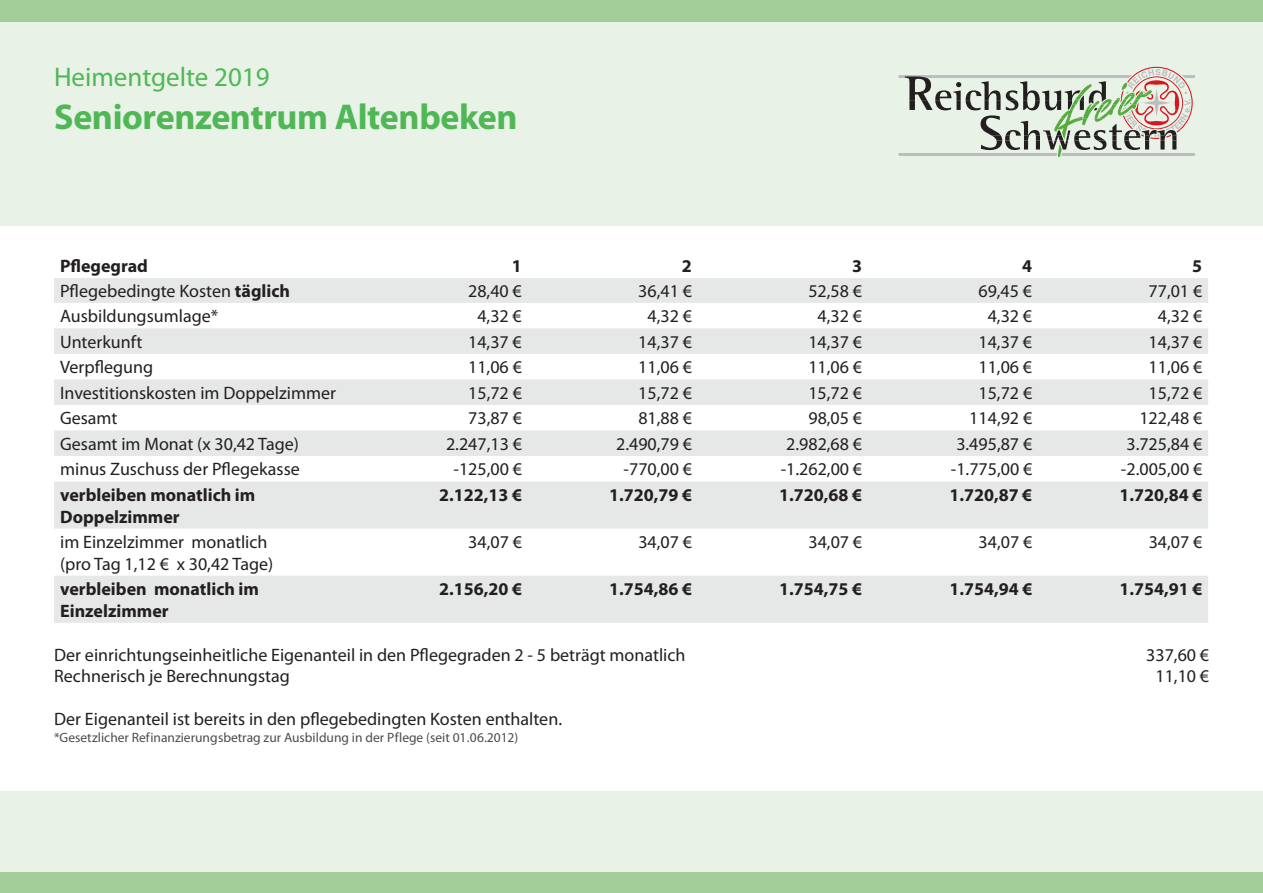
<style>
.page{position:relative;width:1263px;height:893px;background:#fff}
.page>*{position:absolute;margin:0;border:0;box-sizing:border-box;transform-origin:0 0}
.t1{font:700 36px "Myriad Pro";letter-spacing:-.01em;color:#50b756}
.t2{font:27px "Myriad Pro";color:#50b756}
.t3{font:18px/21.6px "Myriad Pro";color:#231f20}
.t4{font:700 18px/21.6px "Myriad Pro";color:#231f20}
.t5{font:13.5px "Myriad Pro";color:#4b4c4d}
.s1{font-weight:700}
</style>
<div class="page">
<div style="left:0;top:8px;width:1263px;height:217px;background:#e9f2e6"></div>
<div style="left:0;top:791px;width:1263px;height:102px;background:#e9f2e6"></div>
<div style="left:0;top:1px;width:1263px;height:21px;background:#a2cd99"></div>
<div style="left:0;top:872px;width:1263px;height:21px;background:#a2cd99"></div>
<svg style="left:898px;top:67px;width:297px;height:90px"></svg>
<div style="left:54px;top:278px;width:1154px;height:25px;background:#e5e8e7"></div>
<svg style="left:54px;top:328px;width:1154px;height:295px;fill:#e5e8e7"></svg>
<h2 class="t2" style="left:54px;top:60px;width:217px">Heimentgelte 2019</h2>
<h1 class="t1" style="left:54px;top:94px;width:465px">Seniorenzentrum Altenbeken</h1>
<p class="t4" style="left:60px;top:255px;width:89px">Pflegegrad</p>
<p class="t4" style="left:512px;top:255px;width:11px">1</p>
<p class="t4" style="left:682px;top:255px;width:11px">2</p>
<p class="t4" style="left:852px;top:255px;width:11px">3</p>
<p class="t4" style="left:1022px;top:255px;width:11px">4</p>
<p class="t4" style="left:1192px;top:255px;width:11px">5</p>
<p class="t3" style="left:60px;top:280px;width:232px">Pflegebedingte Kosten <span class="s1">täglich</span></p>
<p class="t3" style="left:468px;top:280px;width:55px">28,40 €</p>
<p class="t3" style="left:638px;top:280px;width:55px">36,41 €</p>
<p class="t3" style="left:808px;top:280px;width:55px">52,58 €</p>
<p class="t3" style="left:978px;top:280px;width:55px">69,45 €</p>
<p class="t3" style="left:1148px;top:280px;width:55px">77,01 €</p>
<p class="t3" style="left:60px;top:305px;width:160px">Ausbildungsumlage*</p>
<p class="t3" style="left:477px;top:305px;width:46px">4,32 €</p>
<p class="t3" style="left:647px;top:305px;width:46px">4,32 €</p>
<p class="t3" style="left:817px;top:305px;width:46px">4,32 €</p>
<p class="t3" style="left:988px;top:305px;width:46px">4,32 €</p>
<p class="t3" style="left:1158px;top:305px;width:46px">4,32 €</p>
<p class="t3" style="left:60px;top:331px;width:84px">Unterkunft</p>
<p class="t3" style="left:468px;top:331px;width:55px">14,37 €</p>
<p class="t3" style="left:638px;top:331px;width:55px">14,37 €</p>
<p class="t3" style="left:808px;top:331px;width:55px">14,37 €</p>
<p class="t3" style="left:978px;top:331px;width:55px">14,37 €</p>
<p class="t3" style="left:1148px;top:331px;width:55px">14,37 €</p>
<p class="t3" style="left:60px;top:356px;width:95px">Verpflegung</p>
<p class="t3" style="left:468px;top:356px;width:55px">11,06 €</p>
<p class="t3" style="left:638px;top:356px;width:55px">11,06 €</p>
<p class="t3" style="left:808px;top:356px;width:55px">11,06 €</p>
<p class="t3" style="left:978px;top:356px;width:55px">11,06 €</p>
<p class="t3" style="left:1148px;top:356px;width:55px">11,06 €</p>
<p class="t3" style="left:60px;top:382px;width:277px">Investitionskosten im Doppelzimmer</p>
<p class="t3" style="left:468px;top:382px;width:55px">15,72 €</p>
<p class="t3" style="left:638px;top:382px;width:55px">15,72 €</p>
<p class="t3" style="left:808px;top:382px;width:55px">15,72 €</p>
<p class="t3" style="left:978px;top:382px;width:55px">15,72 €</p>
<p class="t3" style="left:1148px;top:382px;width:55px">15,72 €</p>
<p class="t3" style="left:60px;top:407px;width:59px">Gesamt</p>
<p class="t3" style="left:468px;top:407px;width:55px">73,87 €</p>
<p class="t3" style="left:638px;top:407px;width:55px">81,88 €</p>
<p class="t3" style="left:808px;top:407px;width:55px">98,05 €</p>
<p class="t3" style="left:969px;top:407px;width:64px">114,92 €</p>
<p class="t3" style="left:1139px;top:407px;width:64px">122,48 €</p>
<p class="t3" style="left:60px;top:433px;width:240px">Gesamt im Monat (x 30,42 Tage)</p>
<p class="t3" style="left:446px;top:433px;width:77px">2.247,13 €</p>
<p class="t3" style="left:616px;top:433px;width:77px">2.490,79 €</p>
<p class="t3" style="left:786px;top:433px;width:77px">2.982,68 €</p>
<p class="t3" style="left:956px;top:433px;width:77px">3.495,87 €</p>
<p class="t3" style="left:1126px;top:433px;width:77px">3.725,84 €</p>
<p class="t3" style="left:60px;top:458px;width:241px">minus Zuschuss der Pflegekasse</p>
<p class="t3" style="left:453px;top:458px;width:70px">-125,00 €</p>
<p class="t3" style="left:624px;top:458px;width:70px">-770,00 €</p>
<p class="t3" style="left:781px;top:458px;width:83px">-1.262,00 €</p>
<p class="t3" style="left:951px;top:458px;width:83px">-1.775,00 €</p>
<p class="t3" style="left:1121px;top:458px;width:83px">-2.005,00 €</p>
<p class="t4" style="left:60px;top:483px;width:197px">verbleiben monatlich im<br>Doppelzimmer</p>
<p class="t4" style="left:439px;top:483px;width:84px">2.122,13 €</p>
<p class="t4" style="left:609px;top:483px;width:84px">1.720,79 €</p>
<p class="t4" style="left:779px;top:483px;width:84px">1.720,68 €</p>
<p class="t4" style="left:949px;top:483px;width:84px">1.720,87 €</p>
<p class="t4" style="left:1119px;top:483px;width:84px">1.720,84 €</p>
<p class="t3" style="left:60px;top:531px;width:215px">im Einzelzimmer monatlich (pro Tag 1,12 € x 30,42 Tage)</p>
<p class="t3" style="left:468px;top:531px;width:55px">34,07 €</p>
<p class="t3" style="left:638px;top:531px;width:55px">34,07 €</p>
<p class="t3" style="left:808px;top:531px;width:55px">34,07 €</p>
<p class="t3" style="left:978px;top:531px;width:55px">34,07 €</p>
<p class="t3" style="left:1149px;top:531px;width:55px">34,07 €</p>
<p class="t4" style="left:60px;top:578px;width:200px">verbleiben monatlich im<br>Einzelzimmer</p>
<p class="t4" style="left:439px;top:578px;width:84px">2.156,20 €</p>
<p class="t4" style="left:609px;top:578px;width:84px">1.754,86 €</p>
<p class="t4" style="left:779px;top:578px;width:84px">1.754,75 €</p>
<p class="t4" style="left:949px;top:578px;width:84px">1.754,94 €</p>
<p class="t4" style="left:1119px;top:578px;width:84px">1.754,91 €</p>
<p class="t3" style="left:54px;top:643px;width:633px">Der einrichtungseinheitliche Eigenanteil in den Pflegegraden 2 - 5 beträgt monatlich</p>
<p class="t3" style="left:1146px;top:643px;width:64px">337,60 €</p>
<p class="t3" style="left:54px;top:665px;width:237px">Rechnerisch je Berechnungstag</p>
<p class="t3" style="left:1155px;top:665px;width:55px">11,10 €</p>
<p class="t3" style="left:54px;top:708px;width:509px">Der Eigenanteil ist bereits in den pflegebedingten Kosten enthalten.</p>
<p class="t5" style="left:54px;top:729px;width:466px">*Gesetzlicher Refinanzierungsbetrag zur Ausbildung in der Pflege (seit 01.06.2012)</p>
</div>
